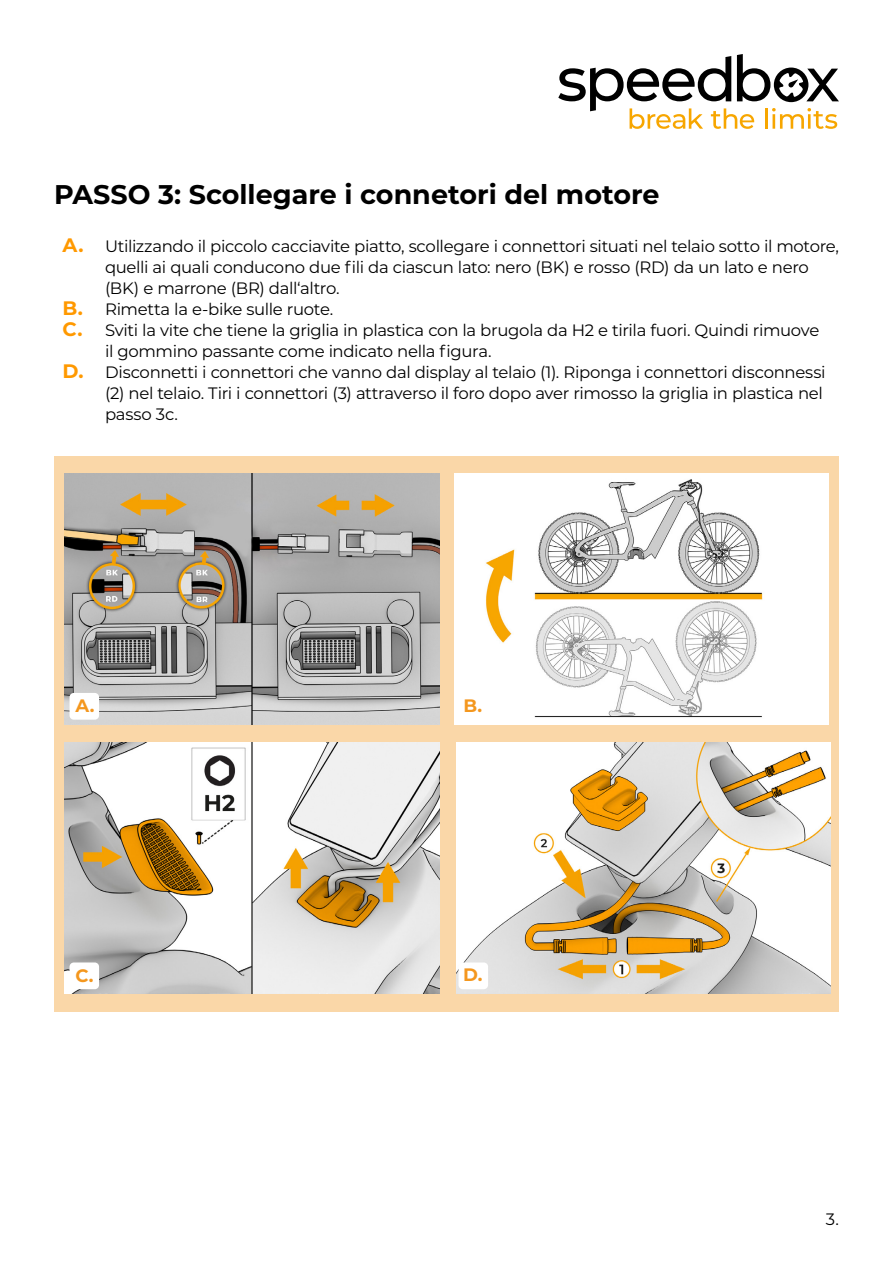
<style>
.page{position:relative;width:893px;height:1263px;background:#fff}
.page>*{position:absolute;margin:0;border:0;box-sizing:border-box;transform-origin:0 0}
.t1{font:700 27px "Montserrat";color:#000}
.t2{font:700 18px "Montserrat";color:#f4971e}
.t3{font:16.5px "Montserrat";letter-spacing:-.02em;color:#000}
.s1{font-weight:700;font-size:19.5px;color:#f90}
</style>
<div class="page">
<svg style="left:558px;top:54px;width:281px;height:75px"></svg>
<div style="left:54px;top:456px;width:785px;height:556px;background:#fad7a8"></div>
<img style="left:65px;top:474px;width:374px;height:251px">
<img style="left:455px;top:473px;width:374px;height:251px">
<img style="left:65px;top:742px;width:374px;height:251px">
<img style="left:456px;top:742px;width:374px;height:251px">
<div style="left:70px;top:962px;width:29px;height:27px;background:#fff;border-radius:4px"></div>
<div style="left:459px;top:962px;width:29px;height:27px;background:#fff;border-radius:4px"></div>
<div style="left:70px;top:693px;width:29px;height:27px;background:#fff;border-radius:4px"></div>
<h1 class="t1" style="left:54px;top:175px;width:607px">PASSO 3: Scollegare i connetori del motore</h1>
<p class="t3" style="left:63px;top:235px;width:778px"><span class="s1">A.</span> Utilizzando il piccolo cacciavite piatto, scollegare i connettori situati nel telaio sotto il motore,</p>
<p class="t3" style="left:105px;top:256px;width:705px">quelli ai quali conducono due fili da ciascun lato: nero (BK) e rosso (RD) da un lato e nero</p>
<p class="t3" style="left:105px;top:277px;width:236px">(BK) e marrone (BR) dall‘altro.</p>
<p class="t3" style="left:63px;top:298px;width:272px"><span class="s1">B.</span> Rimetta la e-bike sulle ruote.</p>
<p class="t3" style="left:63px;top:319px;width:758px"><span class="s1">C.</span> Sviti la vite che tiene la griglia in plastica con la brugola da H2 e tirila fuori. Quindi rimuove</p>
<p class="t3" style="left:105px;top:340px;width:388px">il gommino passante come indicato nella figura.</p>
<p class="t3" style="left:63px;top:361px;width:765px"><span class="s1">D.</span> Disconnetti i connettori che vanno dal display al telaio (1). Riponga i connettori disconnessi</p>
<p class="t3" style="left:105px;top:382px;width:719px">(2) nel telaio. Tiri i connettori (3) attraverso il foro dopo aver rimosso la griglia in plastica nel</p>
<p class="t3" style="left:105px;top:403px;width:74px">passo 3c.</p>
<p class="t2" style="left:75px;top:693px;width:21px">A.</p>
<p class="t2" style="left:75px;top:963px;width:20px">C.</p>
<p class="t2" style="left:463px;top:693px;width:20px">B.</p>
<p class="t2" style="left:463px;top:962px;width:21px">D.</p>
<p class="t3" style="left:826px;top:1207px;width:15px">3.</p>
</div>
